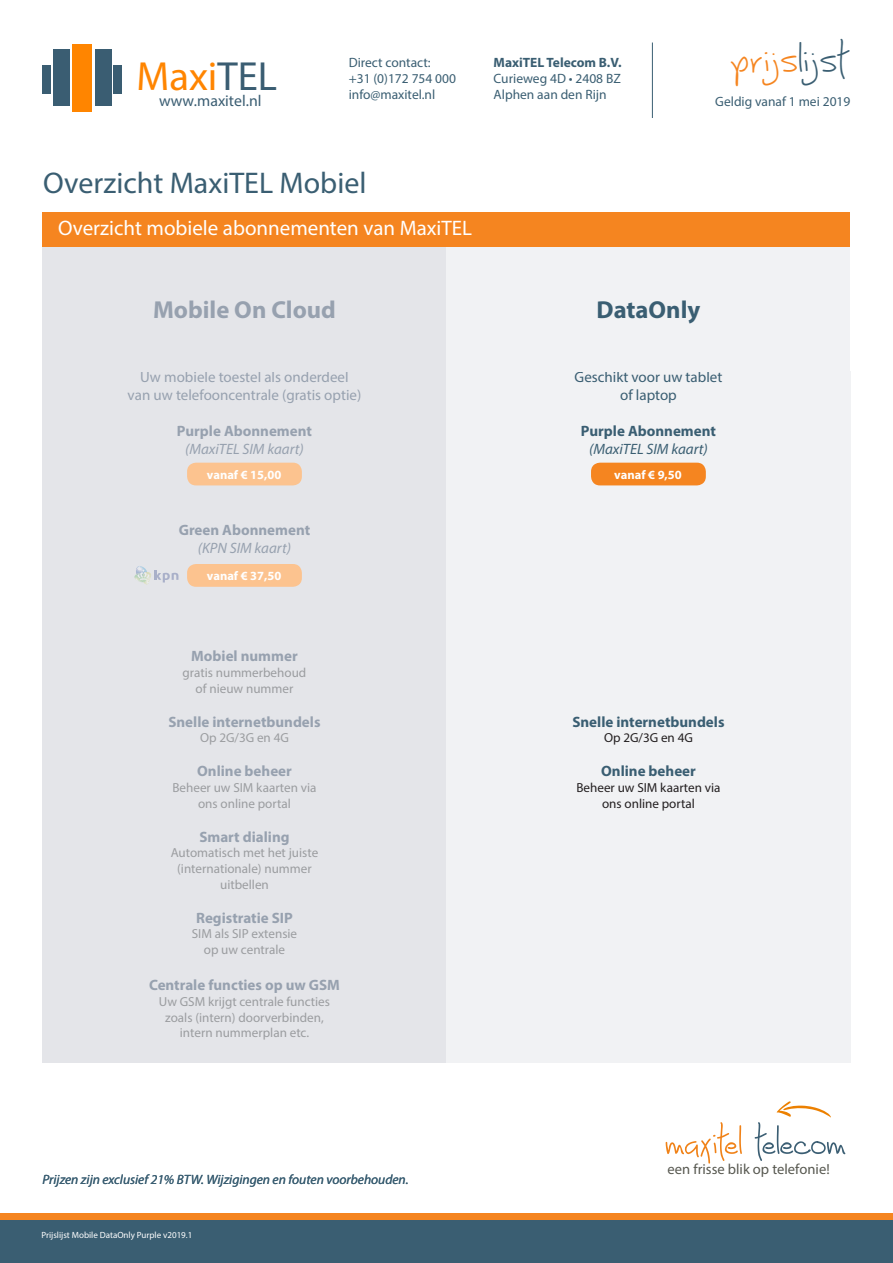
<style>
.page{position:relative;width:893px;height:1263px;background:#fff}
.page>*{position:absolute;margin:0;border:0;box-sizing:border-box;transform-origin:0 0}
.t1{font:40.8px "Myriad Pro";color:#ff8500}
.t2{font:37.5px "Joy Like Sunshine Through My Windowpane";color:#f58520}
.t3{font:30px "Myriad Pro";color:#3a5e72}
.t4{font:700 24.6px "Myriad Pro";color:#97a1af}
.t5{font:700 24.6px "Myriad Pro";color:#3a5e72}
.t6{font:21px "Myriad Pro";color:#fff}
.t7{font:15.75px "Myriad Pro";color:#3a5d72}
.t8{font:700 15px "Myriad Pro";color:#97a1af}
.t9{font:15px "Myriad Pro";color:#97a1af}
.t10{font:700 15px "Myriad Pro";color:#3a5e72}
.t11{font:italic 15px "Myriad Pro";color:#97a1af}
.t12{font:15px "Myriad Pro";color:#3a5e72}
.t13{font:italic 15px "Myriad Pro";color:#3a5e72}
.t14{font:14.55px "Myriad Pro";color:#575850}
.t15{font:13.5px/16.2px "Myriad Pro";color:#3a5e72}
.t16{font:italic 13.5px "Myriad Pro";color:#3a5e72}
.t17{font:700 13.5px "Myriad Pro";color:#3a5e72}
.t18{font:13.2px "Myriad Pro";color:#9b9da0}
.t19{font:13.2px "Myriad Pro";color:#231f20}
.t20{font:700 12.6px "Myriad Pro";color:#fff}
.t21{font:9px "Myriad Pro";color:#fff}
.s1{color:#3a5d72}
.s2{color:#3a5e72}
</style>
<div class="page">
<hr style="left:652px;top:43px;width:1px;height:75px;background:#3a5e72">
<div style="left:0;top:1213px;width:893px;height:50px;background:#f58520"></div>
<div style="left:0;top:1220px;width:893px;height:43px;background:#3a5e72"></div>
<div style="left:95px;top:49px;width:17px;height:57px;background:#3a5d72"></div>
<div style="left:73px;top:44px;width:19px;height:67px;background:#ff8500"></div>
<div style="left:53px;top:49px;width:16px;height:57px;background:#3a5d72"></div>
<div style="left:114px;top:66px;width:8px;height:28px;background:#3a5d72"></div>
<div style="left:43px;top:66px;width:8px;height:28px;background:#3a5d72"></div>
<svg style="left:666px;top:1122px;width:76px;height:41px"></svg>
<svg style="left:755px;top:1101px;width:90px;height:60px"></svg>
<div style="left:43px;top:212px;width:807px;height:35px;background:#f58520"></div>
<div style="left:42px;top:371px;width:404px;height:692px;background:#e4e5e9"></div>
<div style="left:446px;top:371px;width:404px;height:692px;background:#f1f2f4"></div>
<div style="left:42px;top:247px;width:404px;height:124px;background:#e4e5e9"></div>
<div style="left:446px;top:247px;width:404px;height:124px;background:#f1f2f4"></div>
<div style="left:187px;top:463px;width:115px;height:22px;background:#fcc38f;border-radius:9px"></div>
<div style="left:187px;top:564px;width:115px;height:23px;background:#fcc38f;border-radius:9px"></div>
<div style="left:591px;top:463px;width:115px;height:22px;background:#f58520;border-radius:9px"></div>
<svg style="left:134px;top:566px;width:44px;height:18px"></svg>
<h1 class="t1" style="left:137px;top:51px;width:142px">Maxi<span class="s1">TEL</span></h1>
<p class="t7" style="left:159px;top:91px;width:104px">www.maxitel.nl</p>
<p class="t15" style="left:349px;top:54px;width:109px">Direct contact:<br>+31 (0)172 754 000 info@maxitel.nl</p>
<p class="t17" style="left:494px;top:53px;width:129px">MaxiTEL Telecom B.V.</p>
<p class="t15" style="left:494px;top:70px;width:129px">Curieweg 4D • 2408 BZ<br>Alphen aan den Rijn</p>
<p class="t3" style="left:43px;top:164px;width:325px">Overzicht MaxiTEL Mobiel</p>
<p class="t6" style="left:58px;top:215px;width:416px">Overzicht mobiele abonnementen van MaxiTEL</p>
<h2 class="t2" style="left:731px;top:37px;width:121px">prijs<span class="s2">lijst</span></h2>
<p class="t15" style="left:715px;top:94px;width:137px">Geldig vanaf 1 mei 2019</p>
<p class="t4" style="left:153px;top:294px;width:184px">Mobile On Cloud</p>
<p class="t5" style="left:597px;top:294px;width:105px">DataOnly</p>
<p class="t9" style="left:140px;top:368px;width:210px">Uw mobiele toestel als onderdeel</p>
<p class="t9" style="left:128px;top:386px;width:235px">van uw telefooncentrale (gratis optie)</p>
<p class="t8" style="left:177px;top:422px;width:136px">Purple Abonnement</p>
<p class="t11" style="left:185px;top:440px;width:120px">(MaxiTEL SIM kaart)</p>
<p class="t20" style="left:207px;top:466px;width:76px">vanaf € 15,00</p>
<p class="t8" style="left:179px;top:521px;width:133px">Green Abonnement</p>
<p class="t11" style="left:198px;top:539px;width:95px">(KPN SIM kaart)</p>
<p class="t20" style="left:207px;top:568px;width:76px">vanaf € 37,50</p>
<p class="t8" style="left:191px;top:647px;width:108px">Mobiel nummer</p>
<p class="t18" style="left:183px;top:665px;width:125px">gratis nummerbehoud</p>
<p class="t18" style="left:196px;top:680px;width:99px">of nieuw nummer</p>
<p class="t8" style="left:168px;top:712px;width:154px">Snelle internetbundels</p>
<p class="t18" style="left:200px;top:730px;width:90px">Op 2G/3G en 4G</p>
<p class="t8" style="left:197px;top:761px;width:96px">Online beheer</p>
<p class="t18" style="left:172px;top:779px;width:146px">Beheer uw SIM kaarten via</p>
<p class="t18" style="left:198px;top:795px;width:94px">ons online portal</p>
<p class="t8" style="left:199px;top:827px;width:92px">Smart dialing</p>
<p class="t18" style="left:171px;top:845px;width:149px">Automatisch met het juiste</p>
<p class="t18" style="left:177px;top:860px;width:136px">(internationale) nummer</p>
<p class="t18" style="left:220px;top:876px;width:50px">uitbellen</p>
<p class="t8" style="left:196px;top:908px;width:98px">Registratie SIP</p>
<p class="t18" style="left:192px;top:926px;width:107px">SIM als SIP extensie</p>
<p class="t18" style="left:204px;top:941px;width:83px">op uw centrale</p>
<p class="t8" style="left:149px;top:975px;width:192px">Centrale functies op uw GSM</p>
<p class="t18" style="left:159px;top:993px;width:173px">Uw GSM krijgt centrale functies</p>
<p class="t18" style="left:165px;top:1009px;width:160px">zoals (intern) doorverbinden,</p>
<p class="t18" style="left:180px;top:1025px;width:131px">intern nummerplan etc.</p>
<p class="t16" style="left:43px;top:1171px;width:368px">Prijzen zijn exclusief 21% BTW. Wijzigingen en fouten voorbehouden.</p>
<p class="t21" style="left:41px;top:1230px;width:152px">Prijslijst Mobile DataOnly Purple v2019.1</p>
<p class="t12" style="left:575px;top:368px;width:149px">Geschikt voor uw tablet</p>
<p class="t12" style="left:620px;top:386px;width:58px">of laptop</p>
<p class="t10" style="left:581px;top:422px;width:136px">Purple Abonnement</p>
<p class="t13" style="left:589px;top:440px;width:120px">(MaxiTEL SIM kaart)</p>
<p class="t20" style="left:614px;top:466px;width:69px">vanaf € 9,50</p>
<p class="t10" style="left:572px;top:712px;width:154px">Snelle internetbundels</p>
<p class="t19" style="left:604px;top:730px;width:90px">Op 2G/3G en 4G</p>
<p class="t10" style="left:601px;top:761px;width:96px">Online beheer</p>
<p class="t19" style="left:576px;top:779px;width:146px">Beheer uw SIM kaarten via</p>
<p class="t19" style="left:602px;top:795px;width:94px">ons online portal</p>
<p class="t14" style="left:668px;top:1160px;width:164px">een frisse blik op telefonie!</p>
</div>
